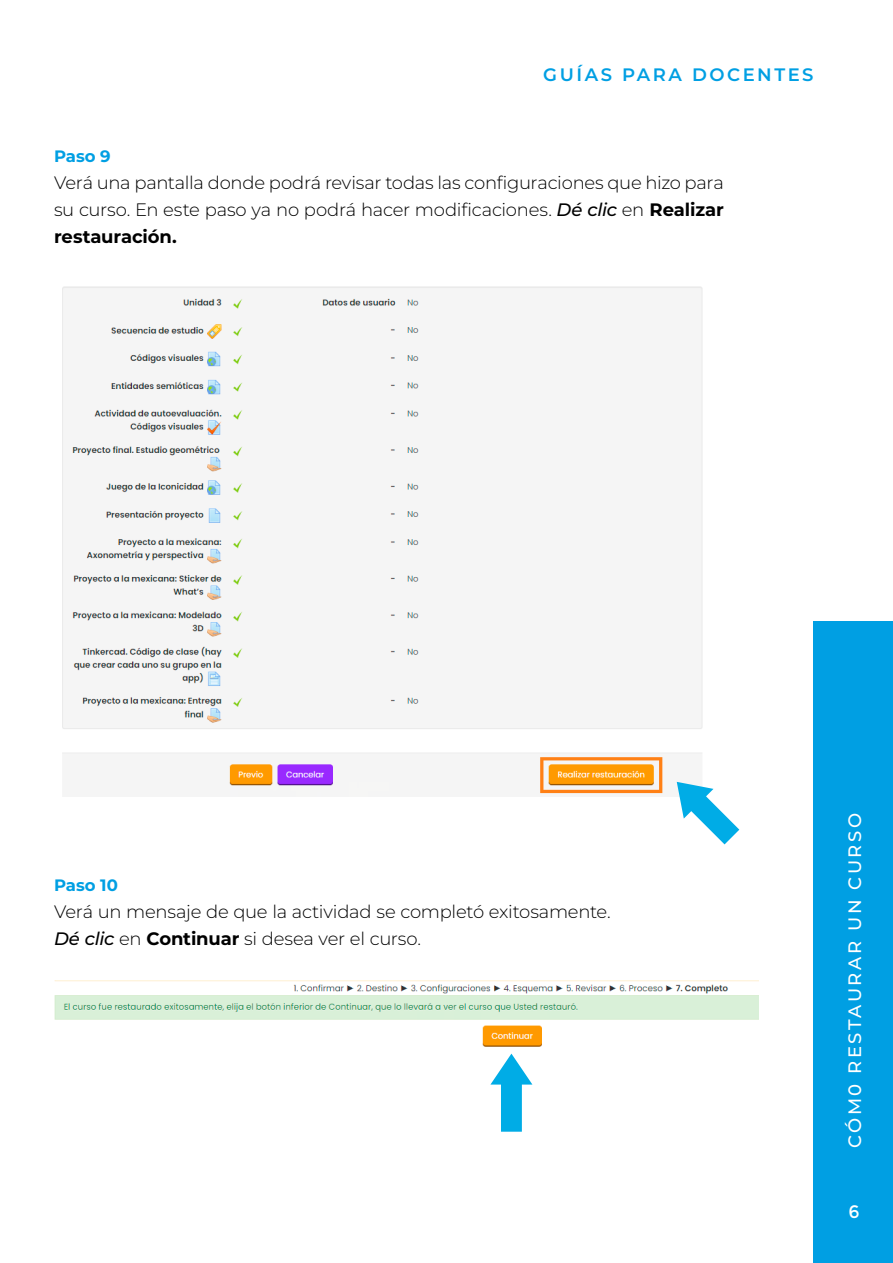
<style>
.page{position:relative;width:893px;height:1263px;background:#fff}
.page>*{position:absolute;margin:0;border:0;box-sizing:border-box;transform-origin:0 0}
.t1{font:300 18px/27px "Montserrat";letter-spacing:-.015em;color:#000;text-align:justify}
.t2{font:500 18px "Montserrat";letter-spacing:.14em;color:#fff}
.t3{font:600 18px "Montserrat";letter-spacing:.14em;color:#009fe3}
.t4{font:18px "Montserrat";color:#fff}
.t5{font:700 16.5px "Montserrat";color:#009fe3}
.s1{font-weight:500;font-style:italic}
.s2{font-weight:700}
</style>
<div class="page">
<div style="left:814px;top:621px;width:79px;height:642px;background:#009fe3"></div>
<img style="left:62px;top:286px;width:449px;height:500px">
<img style="left:511px;top:286px;width:192px;height:508px">
<img style="left:54px;top:980px;width:704px;height:67px">
<svg style="left:677px;top:782px;width:62px;height:62px"></svg>
<svg style="left:490px;top:1053px;width:42px;height:79px"></svg>
<p class="t3" style="left:543px;top:62px;width:272px">GUÍAS PARA DOCENTES</p>
<p class="t5" style="left:54px;top:144px;width:58px">Paso 9</p>
<p class="t1" style="left:54px;top:169px;width:671px">Verá una pantalla donde podrá revisar todas las configuraciones que hizo para su curso. En este paso ya no podrá hacer modificaciones. <span class="s1">Dé clic</span> en <span class="s2">Realizar restauración.</span></p>
<p class="t5" style="left:54px;top:873px;width:65px">Paso 10</p>
<p class="t1" style="left:54px;top:898px;width:558px">Verá un mensaje de que la actividad se completó exitosamente.<br><span class="s1">Dé clic</span> en <span class="s2">Continuar</span> si desea ver el curso.</p>
<p class="t2" style="left:842px;top:1148px;width:337px;rotate:-90deg">CÓM0 RESTAURAR UN CURSO</p>
<p class="t4" style="left:848px;top:1201px;width:13px">6</p>
</div>
